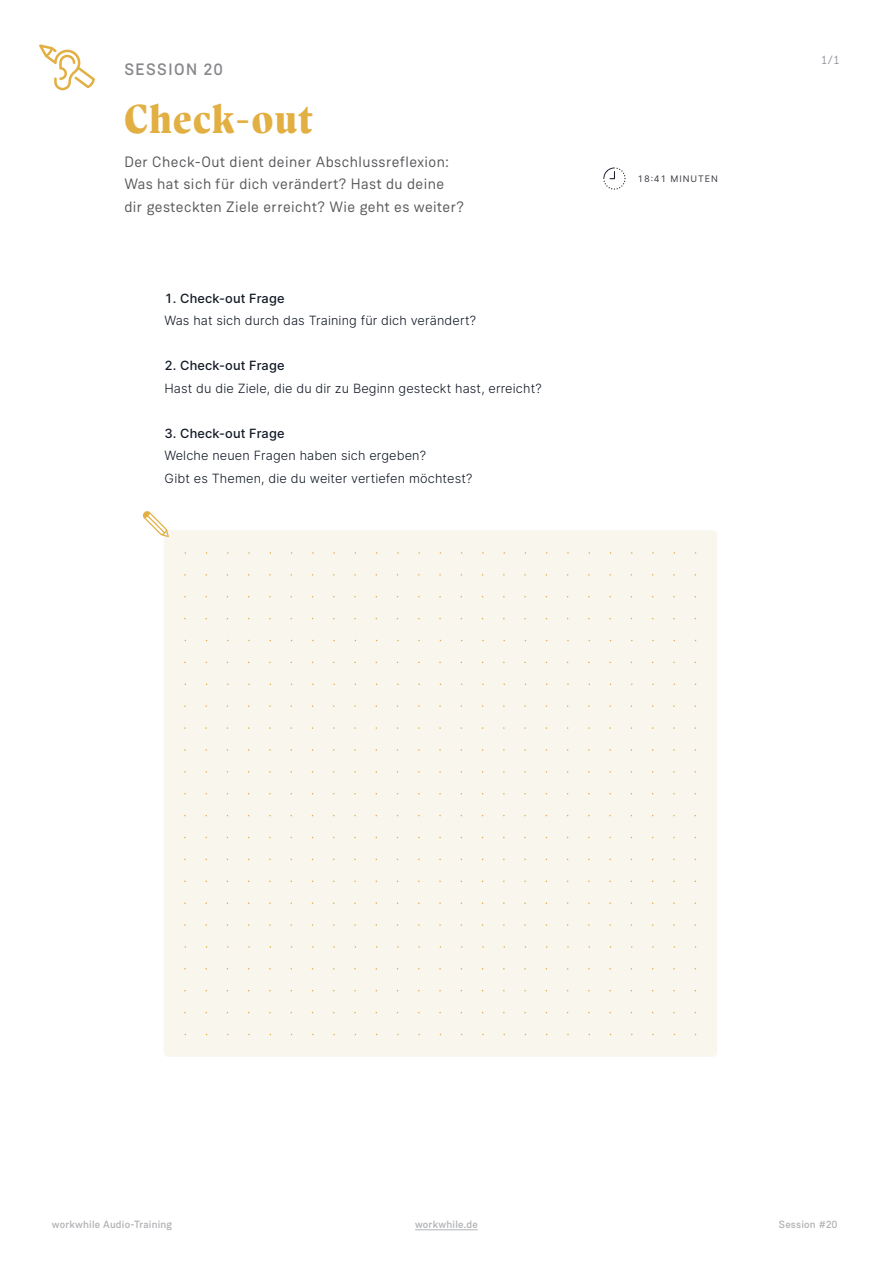
<style>
.page{position:relative;width:893px;height:1263px;background:#fff}
.page>*{position:absolute;margin:0;border:0;box-sizing:border-box;transform-origin:0 0}
.t1{font:800 40.5px "Antonia H1";letter-spacing:.04em;color:#e2af43}
.t2{font:500 16.5px "Weissenhof Grotesk";letter-spacing:.09em;color:#88888c}
.t3{font:15px/22.5px "Weissenhof Grotesk";letter-spacing:.03em;color:#59595d}
.t4{font:12.75px/22.5px "Inter Light BETA";letter-spacing:.01em;color:#131a26}
.t5{font:500 12.75px "Inter";letter-spacing:.01em;color:#131a26}
.t6{font:12px "Weissenhof Grotesk";color:#807c86}
.t7{font:500 10.5px "Weissenhof Grotesk";letter-spacing:.02em;color:#b1b3b6}
.t8{font:9px "Inter";letter-spacing:.1em;color:#3b3b41}
</style>
<div class="page">
<hr style="left:415px;top:1229px;width:63px;height:1px;background:#b1b3b6">
<svg style="left:39px;top:44px;width:56px;height:46px"></svg>
<div style="left:164px;top:530px;width:553px;height:527px;background:#f9f6ee;border-radius:4px"></div>
<svg style="left:142px;top:511px;width:27px;height:26px"></svg>
<svg style="left:603px;top:167px;width:23px;height:23px"></svg>
<p class="t2" style="left:124px;top:59px;width:100px">SESSION 20</p>
<h1 class="t1" style="left:124px;top:96px;width:190px">Check-out</h1>
<p class="t3" style="left:124px;top:150px;width:341px">Der Check-Out dient deiner Abschlussreflexion:<br>Was hat sich für dich verändert? Hast du deine dir gesteckten Ziele erreicht? Wie geht es weiter?</p>
<p class="t5" style="left:164px;top:289px;width:122px">1. Check-out Frage</p>
<p class="t4" style="left:164px;top:309px;width:313px">Was hat sich durch das Training für dich verändert?</p>
<p class="t5" style="left:164px;top:356px;width:122px">2. Check-out Frage</p>
<p class="t4" style="left:164px;top:377px;width:379px">Hast du die Ziele, die du dir zu Beginn gesteckt hast, erreicht?</p>
<p class="t5" style="left:164px;top:424px;width:122px">3. Check-out Frage</p>
<p class="t4" style="left:164px;top:444px;width:309px">Welche neuen Fragen haben sich ergeben?<br>Gibt es Themen, die du weiter vertiefen möchtest?</p>
<p class="t8" style="left:637px;top:172px;width:82px">18:41 MINUTEN</p>
<p class="t6" style="left:822px;top:53px;width:19px">1/1</p>
<p class="t7" style="left:52px;top:1218px;width:122px">workwhile Audio-Training</p>
<p class="t7" style="left:415px;top:1218px;width:64px">workwhile.de</p>
<p class="t7" style="left:779px;top:1218px;width:60px">Session #20</p>
</div>
